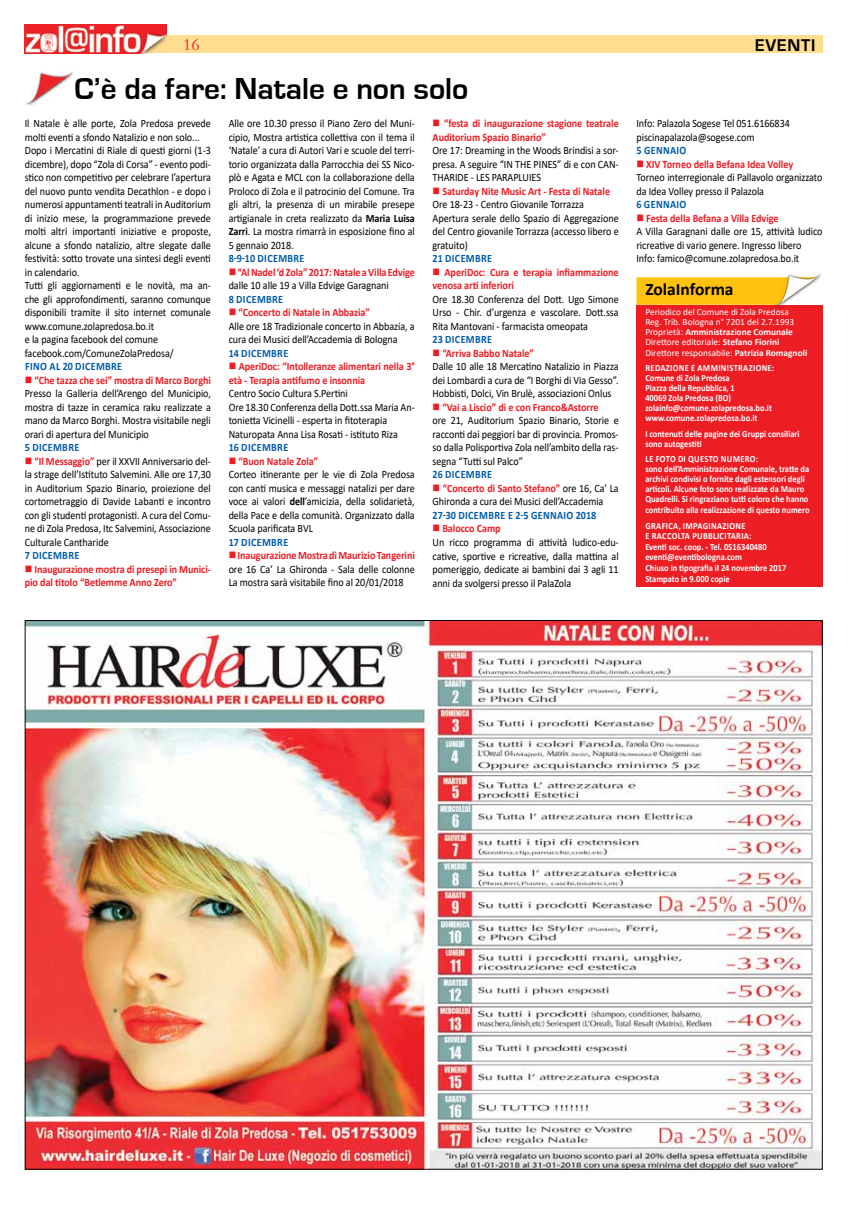
<style>
.page{position:relative;width:851px;height:1205px;background:#fff}
.page>*{position:absolute;margin:0;border:0;box-sizing:border-box;transform-origin:0 0}
.t1{font:700 31.25px "Eurostile";color:#000}
.t2{font:700 17.5px "Calibri";color:#000}
.t3{font:700 17.5px "Eurostile";letter-spacing:.05em;color:#000}
.t4{font:17.5px "Garamond";color:#ed1d24}
.t5{font:11.25px/13.5px "Calibri";letter-spacing:-.005em;color:#000;scale:.9 1}
.t6{font:700 11.25px/13.5px "Calibri";letter-spacing:-.005em;color:#ed1d24;scale:.9 1}
.t7{font:700 11.25px "Calibri";letter-spacing:.035em;color:#005baa;scale:.9 1}
.t8{font:700 9.38px/10.6px "Calibri";color:#fff;scale:.9 1}
.t9{font:9.38px/10.1px "Calibri";color:#fff}
.s1{color:#ed1d24}
.s2{font-weight:700;color:#ed1d24}
.s3{font-weight:700}
.s4{font-weight:400;color:#000}
</style>
<div class="page">
<div style="left:25px;top:35px;width:797px;height:18px;background:#ffdd91"></div>
<img style="left:25px;top:25px;width:142px;height:28px">
<img style="left:27px;top:622px;width:793px;height:545px">
<img style="left:26px;top:72px;width:48px;height:34px">
<div style="left:636px;top:305px;width:186px;height:281px;background:#ed1d24"></div>
<svg style="left:636px;top:277px;width:136px;height:28px;background:#ffc313"></svg>
<img style="left:772px;top:274px;width:50px;height:34px">
<h2 class="t4" style="left:183px;top:33px;width:18px">16</h2>
<h2 class="t3" style="left:754px;top:35px;width:62px">EVENTI</h2>
<h1 class="t1" style="left:74px;top:71px;width:395px">C’è da fare: Natale e non solo</h1>
<p class="t5" style="left:25px;top:116px;width:208px">Il Natale è alle porte, Zola Predosa prevede molti eventi a sfondo Natalizio e non solo...<br>Dopo i Mercatini di Riale di questi giorni (1-3 dicembre), dopo “Zola di Corsa” - evento podi&shy;stico non competitivo per celebrare l’apertura del nuovo punto vendita Decathlon - e dopo i numerosi appuntamenti teatrali in Auditorium di inizio mese, la programmazione prevede molti altri importanti iniziative e proposte, alcune a sfondo natalizio, altre slegate dalle festività: sotto trovate una sintesi degli eventi in calendario.<br>Tutti gli aggiornamenti e le novità, ma an&shy;che gli approfondimenti, saranno comunque disponibili tramite il sito internet comunale www.comune.zolapredosa.bo.it<br>e la pagina facebook del comune facebook.com/ComuneZolaPredosa/</p>
<p class="t7" style="left:25px;top:358px;width:109px">FINO AL 20 DICEMBRE</p>
<p class="t5" style="left:25px;top:373px;width:208px;text-align:justify"><span class="s1">■</span> <span class="s2">“Che tazza che sei” mostra di Marco Borghi </span>Presso la Galleria dell’Arengo del Municipio, mostra di tazze in ceramica raku realizzate a mano da Marco Borghi. Mostra visitabile negli orari di apertura del Municipio</p>
<p class="t7" style="left:25px;top:439px;width:62px">5 DICEMBRE</p>
<p class="t5" style="left:25px;top:454px;width:208px;text-align:justify"><span class="s1">■</span> <span class="s2">“Il Messaggio”</span> per il XXVII Anniversario del&shy;la strage dell’Istituto Salvemini. Alle ore 17,30 in Auditorium Spazio Binario, proiezione del cortometraggio di Davide Labanti e incontro con gli studenti protagonisti. A cura del Comu&shy;ne di Zola Predosa, Itc Salvemini, Associazione Culturale Cantharide</p>
<p class="t7" style="left:25px;top:547px;width:62px">7 DICEMBRE</p>
<p class="t6" style="left:25px;top:562px;width:208px">■ Inaugurazione mostra di presepi in Munici&shy;pio dal titolo “Betlemme Anno Zero”</p>
<p class="t5" style="left:636px;top:116px;width:172px">Info: Palazola Sogese Tel 051.6166834 piscinapalazola@sogese.com</p>
<p class="t7" style="left:636px;top:142px;width:57px">5 GENNAIO</p>
<p class="t5" style="left:636px;top:157px;width:208px"><span class="s1">■</span> <span class="s2">XIV Torneo della Befana Idea Volley<br></span>Torneo interregionale di Pallavolo organizzato da Idea Volley presso il Palazola</p>
<p class="t7" style="left:636px;top:196px;width:57px">6 GENNAIO</p>
<p class="t5" style="left:636px;top:211px;width:208px"><span class="s1">■</span> <span class="s2">Festa della Befana a Villa Edvige<br></span>A Villa Garagnani dalle ore 15, attività ludico ricreative di vario genere. Ingresso libero Info: famico@comune.zolapredosa.bo.it</p>
<p class="t5" style="left:229px;top:116px;width:208px;text-align:justify">Alle ore 10.30 presso il Piano Zero del Muni&shy;cipio, Mostra artistica collettiva con il tema il ‘Natale’ a cura di Autori Vari e scuole del terri&shy;torio organizzata dalla Parrocchia dei SS Nico&shy;plò e Agata e MCL con la collaborazione della Proloco di Zola e il patrocinio del Comune. Tra gli altri, la presenza di un mirabile presepe artigianale in creta realizzato da <span class="s3">Maria Luisa Zarri</span>. La mostra rimarrà in esposizione fino al 5 gennaio 2018.</p>
<p class="t7" style="left:229px;top:250px;width:86px">8-9-10 DICEMBRE</p>
<p class="t6" style="left:229px;top:265px;width:208px">■ “Al Nadel ‘d Zola” 2017: Natale a Villa Edvige <span class="s4">dalle 10 alle 19 a Villa Edvige Garagnani</span></p>
<p class="t7" style="left:229px;top:291px;width:62px">8 DICEMBRE</p>
<p class="t5" style="left:229px;top:305px;width:208px"><span class="s1">■</span> <span class="s2">“Concerto di Natale in Abbazia”<br></span>Alle ore 18 Tradizionale concerto in Abbazia, a cura dei Musici dell’Accademia di Bologna</p>
<p class="t7" style="left:229px;top:345px;width:68px">14 DICEMBRE</p>
<p class="t6" style="left:229px;top:360px;width:208px">■ AperiDoc: “Intolleranze alimentari nella 3° età - Terapia antifumo e insonnia</p>
<p class="t5" style="left:229px;top:386px;width:208px">Centro Socio Cultura S.Pertini<br>Ore 18.30 Conferenza della Dott.ssa Maria An&shy;tonietta Vicinelli - esperta in fitoterapia Naturopata Anna Lisa Rosati - istituto Riza</p>
<p class="t7" style="left:229px;top:439px;width:68px">16 DICEMBRE</p>
<p class="t5" style="left:229px;top:454px;width:208px"><span class="s1">■</span> <span class="s2">“Buon Natale Zola”<br></span>Corteo itinerante per le vie di Zola Predosa con canti musica e messaggi natalizi per dare voce ai valori <span class="s3">dell</span>’amicizia, della solidarietà, della Pace e della comunità. Organizzato dalla Scuola parificata BVL</p>
<p class="t7" style="left:229px;top:534px;width:68px">17 DICEMBRE</p>
<p class="t5" style="left:229px;top:548px;width:208px;text-align:justify"><span class="s1">■</span> <span class="s2">Inaugurazione Mostra di Maurizio Tangerini </span>ore 16 Ca’ La Ghironda - Sala delle colonne La mostra sarà visitabile fino al 20/01/2018</p>
<p class="t6" style="left:432px;top:117px;width:208px">■ “festa di inaugurazione stagione teatrale<br>Auditorium Spazio Binario”</p>
<p class="t5" style="left:432px;top:144px;width:208px;text-align:justify">Ore 17: Dreaming in the Woods Brindisi a sor&shy;presa. A seguire “IN THE PINES” di e con CAN-THARIDE - LES PARAPLUIES</p>
<p class="t5" style="left:432px;top:184px;width:208px"><span class="s1">■</span> <span class="s2">Saturday Nite Music Art - Festa di Natale </span>Ore 18-23 - Centro Giovanile Torrazza Apertura serale dello Spazio di Aggregazione del Centro giovanile Torrazza (accesso libero e gratuito)</p>
<p class="t7" style="left:432px;top:251px;width:68px">21 DICEMBRE</p>
<p class="t6" style="left:432px;top:265px;width:208px">■ AperiDoc: Cura e terapia infiammazione venosa arti inferiori</p>
<p class="t5" style="left:432px;top:292px;width:208px;text-align:justify">Ore 18.30 Conferenza del Dott. Ugo Simone Urso - Chir. d’urgenza e vascolare. Dott.ssa Rita Mantovani - farmacista omeopata</p>
<p class="t7" style="left:432px;top:332px;width:68px">23 DICEMBRE</p>
<p class="t5" style="left:432px;top:346px;width:208px"><span class="s1">■</span> <span class="s2">“Arriva Babbo Natale”<br></span>Dalle 10 alle 18 Mercatino Natalizio in Piazza dei Lombardi a cura de “I Borghi di Via Gesso”.<br>Hobbisti, Dolci, Vin Brulè, associazioni Onlus</p>
<p class="t5" style="left:432px;top:400px;width:208px"><span class="s1">■</span> <span class="s2">“Vai a Liscio” di e con Franco&amp;Astorre<br></span>ore 21, Auditorium Spazio Binario, Storie e racconti dai peggiori bar di provincia. Promos&shy;so dalla Polisportiva Zola nell’ambito della ras&shy;segna “Tutti sul Palco”</p>
<p class="t7" style="left:432px;top:467px;width:68px">26 DICEMBRE</p>
<p class="t5" style="left:432px;top:481px;width:208px"><span class="s1">■</span> <span class="s2">“Concerto di Santo Stefano”</span> ore 16, Ca’ La<br>Ghironda a cura dei Musici dell’Accademia</p>
<p class="t7" style="left:432px;top:507px;width:183px">27-30 DICEMBRE E 2-5 GENNAIO 2018</p>
<p class="t5" style="left:432px;top:522px;width:208px"><span class="s1">■</span> <span class="s2">Balocco Camp<br></span>Un ricco programma di attività ludico-edu&shy;cative, sportive e ricreative, dalla mattina al pomeriggio, dedicate ai bambini dai 3 agli 11 anni da svolgersi presso il PalaZola</p>
<h2 class="t2" style="left:645px;top:277px;width:90px">ZolaInforma</h2>
<p class="t9" style="left:645px;top:307px;width:163px">Periodico del Comune di Zola Predosa Reg. Trib. Bologna n° 7201 del 2.7.1993<br>Proprietà: <span class="s3">Amministrazione Comunale </span>Direttore editoriale: <span class="s3">Stefano Fiorini </span>Direttore responsabile: <span class="s3">Patrizia Romagnoli</span></p>
<p class="t8" style="left:645px;top:363px;width:145px;line-height:10px">REDAZIONE E AMMINISTRAZIONE:<br>Comune di Zola Predosa<br>Piazza della Repubblica, 1<br>40069 Zola Predosa (BO) zolainfo@comune.zolapredosa.bo.it www.comune.zolapredosa.bo.it</p>
<p class="t8" style="left:645px;top:428px;width:173px">I contenuti delle pagine dei Gruppi consiliari sono autogestiti</p>
<p class="t8" style="left:645px;top:454px;width:184px;line-height:10.1px">LE FOTO DI QUESTO NUMERO:<br>sono dell’Amministrazione Comunale, tratte da archivi condivisi o fornite dagli estensori degli articoli. Alcune foto sono realizzate da Mauro Quadrelli. Si ringraziano tutti coloro che hanno contribuito alla realizzazione di questo numero</p>
<p class="t8" style="left:645px;top:520px;width:158px">GRAFICA, IMPAGINAZIONE<br>E RACCOLTA PUBBLICITARIA:<br>Eventi soc. coop. - Tel. 0516340480 eventi@eventibologna.com<br>Chiuso in tipografia il 24 novembre 2017<br>Stampato in 9.000 copie</p>
</div>
